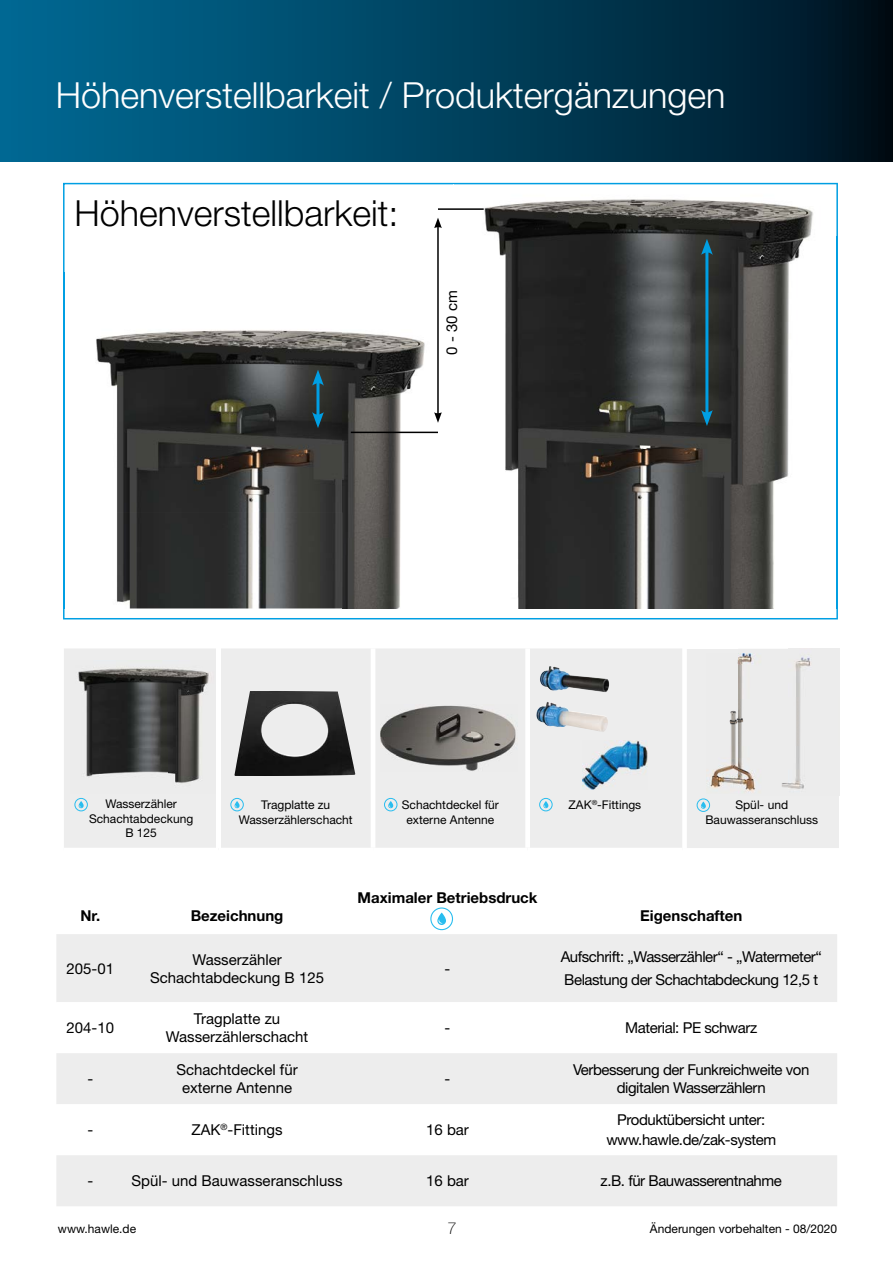
<style>
.page{position:relative;width:893px;height:1263px;background:#fff}
.page>*{position:absolute;margin:0;border:0;box-sizing:border-box;transform-origin:0 0}
.t1{font:300 36px "Helvetica Neue LT Pro";color:#fff}
.t2{font:300 36px "Helvetica Neue LT Pro";color:#000}
.t3{font:100 16.5px "Helvetica Neue LT Pro";color:#000}
.t4{font:15px/22.5px "Helvetica Neue LT Pro";letter-spacing:-.03em;color:#000;text-align:center}
.t5{font:15px/18px "Helvetica Neue LT Pro";color:#000;text-align:center}
.t6{font:700 15px "Helvetica Neue LT Pro";color:#000}
.t7{font:12px/14.4px "Helvetica Neue";color:#000;text-align:center}
.t8{font:12px/14.4px "Helvetica Neue LT Pro";color:#000;text-align:center}
</style>
<div class="page">
<div style="left:684px;top:649px;width:155px;height:201px;background:#ededed"></div>
<div style="left:682px;top:649px;width:5px;height:199px;background:#fff"></div>
<div style="left:682px;top:848px;width:157px;height:5px;background:#fff"></div>
<svg style="left:63px;top:183px;width:775px;height:436px"></svg>
<div style="left:64px;top:649px;width:618px;height:199px;background:#ededed"></div>
<div style="left:216px;top:648px;width:5px;height:200px;background:#fff"></div>
<hr style="left:371px;top:648px;width:4px;height:200px;background:#fff">
<div style="left:525px;top:648px;width:5px;height:200px;background:#fff"></div>
<div style="left:0;top:0;width:893px;height:162px;background:linear-gradient(to right,#006c98,#001522)"></div>
<div style="left:56px;top:934px;width:781px;height:68px;background:#ededed"></div>
<svg style="left:56px;top:1053px;width:781px;height:153px"></svg>
<div style="left:230px;top:798px;width:14px;height:13px;border:1px solid #29bdef;border-radius:50%"></div>
<svg style="left:235px;top:801px;width:5px;height:7px"></svg>
<div style="left:384px;top:798px;width:13px;height:13px;border:1px solid #29bdef;border-radius:50%"></div>
<svg style="left:388px;top:801px;width:5px;height:7px"></svg>
<div style="left:539px;top:798px;width:13px;height:13px;border:1px solid #29bdef;border-radius:50%"></div>
<svg style="left:543px;top:801px;width:5px;height:7px"></svg>
<div style="left:75px;top:798px;width:13px;height:13px;border:1px solid #29bdef;border-radius:50%"></div>
<svg style="left:79px;top:801px;width:5px;height:7px"></svg>
<img style="left:583px;top:740px;width:65px;height:49px">
<img style="left:540px;top:665px;width:46px;height:21px">
<div style="left:574px;top:696px;width:22px;height:13px;background:#ededed"></div>
<div style="left:575px;top:660px;width:22px;height:12px;background:#ededed"></div>
<div style="left:612px;top:676px;width:22px;height:12px;background:#ededed"></div>
<img style="left:454px;top:237px;width:382px;height:372px">
<img style="left:454px;top:184px;width:383px;height:53px">
<img style="left:836px;top:236px;width:1px;height:373px">
<img style="left:65px;top:273px;width:374px;height:335px">
<img style="left:63px;top:273px;width:2px;height:335px">
<hr style="left:437px;top:226px;width:2px;height:189px;background:#000">
<svg style="left:434px;top:218px;width:8px;height:10px"></svg>
<svg style="left:434px;top:412px;width:8px;height:11px"></svg>
<hr style="left:705px;top:249px;width:3px;height:167px;background:#009fe3">
<svg style="left:701px;top:239px;width:12px;height:16px"></svg>
<svg style="left:701px;top:410px;width:12px;height:16px"></svg>
<hr style="left:316px;top:380px;width:3px;height:38px;background:#009fe3">
<svg style="left:312px;top:370px;width:12px;height:16px"></svg>
<svg style="left:312px;top:412px;width:12px;height:16px"></svg>
<img style="left:839px;top:696px;width:1px;height:99px">
<img style="left:795px;top:657px;width:16px;height:41px">
<img style="left:796px;top:698px;width:5px;height:48px">
<img style="left:782px;top:746px;width:22px;height:43px">
<hr style="left:351px;top:432px;width:87px;height:1px;background:#000">
<hr style="left:438px;top:208px;width:46px;height:2px;background:#000">
<img style="left:71px;top:661px;width:145px;height:132px">
<img style="left:709px;top:653px;width:46px;height:139px">
<svg style="left:430px;top:907px;width:23px;height:24px"></svg>
<img style="left:380px;top:704px;width:138px;height:68px">
<div style="left:697px;top:799px;width:13px;height:13px;border:1px solid #29bdef;border-radius:50%"></div>
<svg style="left:701px;top:802px;width:5px;height:7px"></svg>
<img style="left:234px;top:691px;width:121px;height:85px">
<h1 class="t1" style="left:56px;top:73px;width:671px">Höhenverstellbarkeit / Produktergänzungen</h1>
<h1 class="t2" style="left:74px;top:191px;width:326px">Höhenverstellbarkeit:</h1>
<p class="t4" style="left:440px;top:355px;width:66px;rotate:-90deg">0 - 30 cm</p>
<p class="t8" style="left:89px;top:796px;width:106px">Wasserzähler<br>Schachtabdeckung<br>B 125</p>
<p class="t7" style="left:239px;top:797px;width:115px">Tragplatte zu<br>Wasserzählerschacht</p>
<p class="t7" style="left:402px;top:797px;width:99px">Schachtdeckel für externe Antenne</p>
<p class="t7" style="left:569px;top:797px;width:74px">ZAK<sup>®</sup>-Fittings</p>
<p class="t6" style="left:358px;top:888px;width:181px">Maximaler Betriebsdruck</p>
<p class="t7" style="left:705px;top:798px;width:114px">Spül- und<br>Bauwasseranschluss</p>
<p class="t6" style="left:80px;top:906px;width:21px">Nr.</p>
<p class="t6" style="left:191px;top:906px;width:94px">Bezeichnung</p>
<p class="t6" style="left:640px;top:906px;width:104px">Eigenschaften</p>
<p class="t4" style="left:67px;top:956px;width:49px">205-01</p>
<p class="t5" style="left:150px;top:950px;width:175px">Wasserzähler<br>Schachtabdeckung B 125</p>
<p class="t4" style="left:445px;top:956px;width:7px">-</p>
<p class="t4" style="left:561px;top:945px;width:263px;text-align:left">Aufschrift: „Wasserzähler“ - „Watermeter“<br>Belastung der Schachtabdeckung 12,5 t</p>
<p class="t4" style="left:67px;top:1016px;width:49px">204-10</p>
<p class="t5" style="left:166px;top:1009px;width:144px">Tragplatte zu<br>Wasserzählerschacht</p>
<p class="t4" style="left:445px;top:1016px;width:7px">-</p>
<p class="t4" style="left:625px;top:1016px;width:133px">Material: PE schwarz</p>
<p class="t4" style="left:87px;top:1067px;width:7px">-</p>
<p class="t5" style="left:176px;top:1060px;width:123px">Schachtdeckel für externe Antenne</p>
<p class="t4" style="left:445px;top:1067px;width:7px">-</p>
<p class="t4" style="left:573px;top:1060px;width:238px;line-height:18px">Verbesserung der Funkreichweite von digitalen Wasserzählern</p>
<p class="t4" style="left:87px;top:1118px;width:7px">-</p>
<p class="t4" style="left:192px;top:1118px;width:92px">ZAK<sup>®</sup>-Fittings</p>
<p class="t4" style="left:426px;top:1118px;width:44px">16 bar</p>
<p class="t4" style="left:606px;top:1110px;width:171px;line-height:19.5px">Produktübersicht unter: www.hawle.de/zak-system</p>
<p class="t4" style="left:87px;top:1169px;width:7px">-</p>
<p class="t5" style="left:131px;top:1171px;width:213px">Spül- und Bauwasseranschluss</p>
<p class="t4" style="left:426px;top:1169px;width:44px">16 bar</p>
<p class="t4" style="left:601px;top:1169px;width:183px">z.B. für Bauwasserentnahme</p>
<p class="t8" style="left:58px;top:1221px;width:80px">www.hawle.de</p>
<p class="t3" style="left:447px;top:1218px;width:11px">7</p>
<p class="t8" style="left:650px;top:1221px;width:189px">Änderungen vorbehalten - 08/2020</p>
</div>
